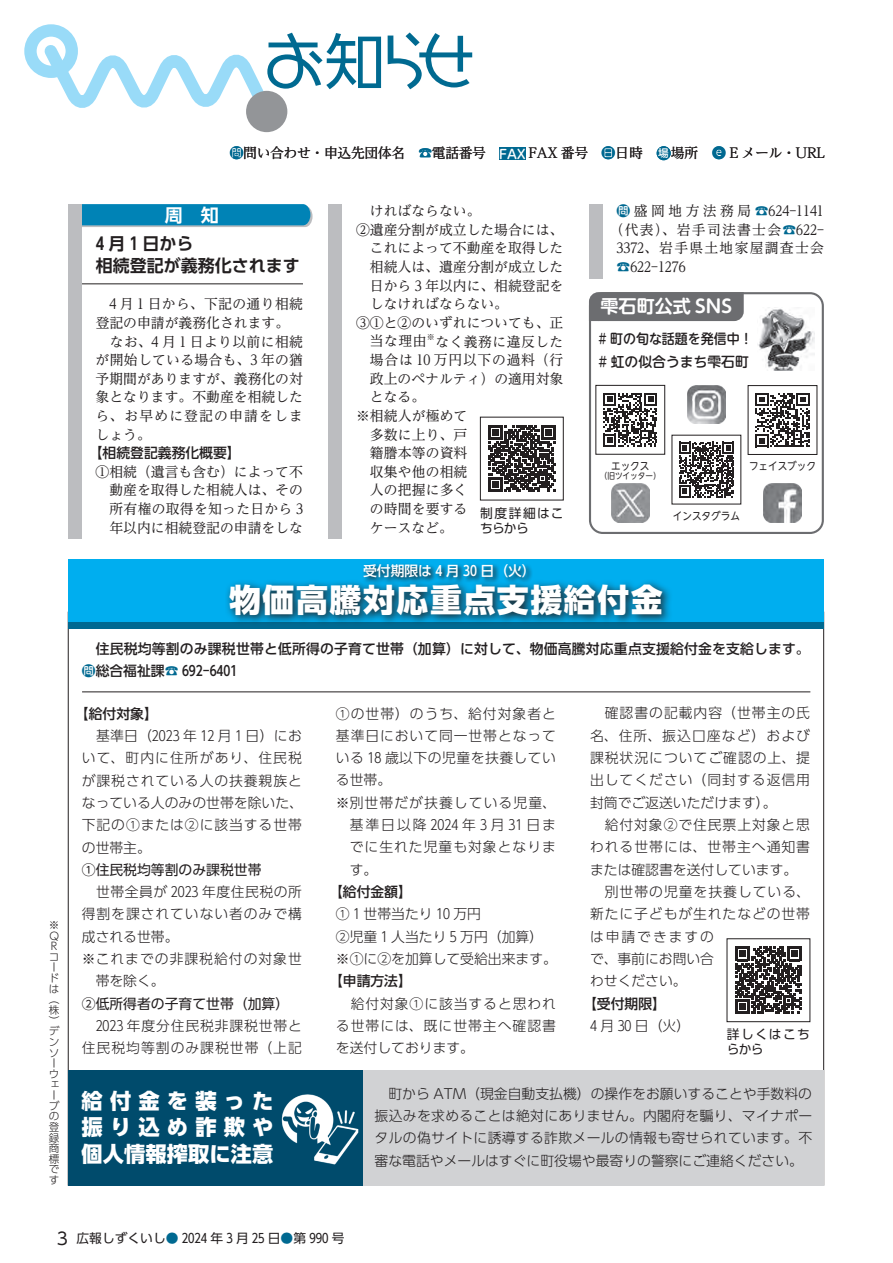
<style>
.page{position:relative;width:893px;height:1263px;background:#fff}
.page>*{position:absolute;margin:0;border:0;box-sizing:border-box;transform-origin:0 0}
.t1{font:800 31.95px "UD Shin Go Pr 6 N";letter-spacing:.05em;color:#fff}
.t2{font:800 21.3px/26.5px "UD Shin Go Pr 6 N";letter-spacing:.335em;color:#fff;text-align:justify}
.t3{font:700 18px "UD Shin M Go Pr 6 N De";color:#fff}
.t4{font:700 18px "UD Shin Go Pr 6 N De";color:#fff}
.t5{font:700 16.95px/21.3px "UD Shin Go Pr 6 N De";color:#231f20}
.t6{font:16.95px "UD Shin Go Pr 6 N";color:#231f20}
.t7{font:300 13.8px/22.4px "UD Shin Go Pr 6 N";letter-spacing:.065em;color:#231f20}
.t8{font:13.8px/18.6px "UD Reimin Pr 6 N";color:#231f20;text-align:justify}
.t9{font:13.8px/18.6px "UD Reimin Pr 6 N";letter-spacing:.02em;color:#231f20}
.t10{font:500 13.8px/22.4px "UD Shin Go Pr 6 N";letter-spacing:.015em;color:#231f20}
.t11{font:300 13.8px/22.4px "UD Shin Go Pr 6 N";color:#231f20}
.t12{font:13.8px "UD Reimin Pr 6 N";letter-spacing:-.025em;color:#231f20}
.t13{font:13.8px "UD Reimin Pr 6 N";letter-spacing:.09em;color:#231f20}
.t14{font:300 13.8px "UD Shin Go Pr 6 N";letter-spacing:.035em;color:#231f20}
.t15{font:13.8px "UD Shin Go Pr 6 N";color:#231f20}
.t16{font:13.8px "UD Reimin Pr 6 N";letter-spacing:.25em;color:#231f20}
.t17{font:300 13.8px "UD Shin Go Pr 6 N";letter-spacing:.14em;color:#231f20}
.t18{font:13.8px "UD Reimin Pr 6 N";letter-spacing:.055em;color:#231f20}
.t19{font:500 13.8px "UD Shin Go Pr 6 N";color:#fff}
.t20{font:500 13.8px "UD Shin M Go Pr 6 N";color:#231f20;scale:.94 1}
.t21{font:500 13.8px "UD Shin M Go Pr 6 N";color:#231f20}
.t22{font:13.8px "UD Reimin Pr 6 N";letter-spacing:.035em;color:#231f20}
.t23{font:12.75px "UD Shin Go Pr 6 N";color:#231f20}
.t24{font:12.75px/14.9px "UD Shin Go Pr 6 N";letter-spacing:.08em;color:#231f20}
.t25{font:12.75px/14.9px "UD Shin Go Pr 6 N";letter-spacing:.1em;color:#231f20}
.t26{font:300 10.65px/10.6px "UD Shin Go Pr 6 N";color:#231f20}
.t27{font:10.65px "UD Shin M Go Pr 6 N";color:#231f20;scale:.9 1}
.t28{font:500 10.65px "UD Shin M Go Pr 6 N";color:#fff}
.t29{font:8.55px "UD Shin M Go Pr 6 N";color:#231f20;scale:.9 1}
.t30{font:8.1px "UD Reimin Pr 6 N";color:#231f20}
.s1{font-family:"UD Shin M Go Pr 6 N";font-weight:500;color:#006991}
.s2{font-family:"UD Shin M Go Pr 6 N";font-weight:500;font-size:12.75px;color:#fff}
.s3{font-family:"UD Shin M Go Pr 6 N";color:#006991}
.s4{color:#006991}
</style>
<div class="page">
<svg style="left:388px;top:32px;width:84px;height:57px"></svg>
<svg style="left:34px;top:33px;width:347px;height:95px"></svg>
<div style="left:24px;top:24px;width:54px;height:54px;border:12px solid #99dbf8;border-radius:50%"></div>
<div style="left:246px;top:91px;width:41px;height:41px;background:#939598;border-radius:50%"></div>
<svg style="left:735px;top:947px;width:67px;height:66px"></svg>
<div style="left:727px;top:938px;width:83px;height:84px;border:1px solid #231f20"></div>
<svg style="left:488px;top:425px;width:67px;height:67px"></svg>
<div style="left:68px;top:560px;width:756px;height:64px;background:#00aeef"></div>
<div style="left:68px;top:622px;width:756px;height:6px;background:#006991"></div>
<hr style="left:82px;top:692px;width:728px;height:1px;background:#231f20">
<div style="left:363px;top:1070px;width:461px;height:115px;background:#d1d2d4"></div>
<div style="left:68px;top:1070px;width:295px;height:115px;background:#004b6c"></div>
<img style="left:281px;top:1094px;width:78px;height:71px">
<div style="left:499px;top:147px;width:26px;height:13px;background:#006991"></div>
<div style="left:657px;top:146px;width:14px;height:14px;background:#006991;border-radius:50%"></div>
<hr style="left:68px;top:284px;width:235px;height:1px;background:#231f20">
<svg style="left:82px;top:204px;width:231px;height:23px;background:#1289b7"></svg>
<div style="left:589px;top:292px;width:235px;height:242px;border:2px solid #6c6d70;border-radius:13px"></div>
<img style="left:757px;top:308px;width:57px;height:63px">
<img style="left:611px;top:484px;width:39px;height:38px">
<img style="left:763px;top:484px;width:39px;height:38px">
<svg style="left:603px;top:393px;width:54px;height:54px"></svg>
<div style="left:596px;top:385px;width:69px;height:69px;border:1px solid #231f20"></div>
<svg style="left:755px;top:393px;width:54px;height:54px"></svg>
<div style="left:748px;top:385px;width:69px;height:70px;border:1px solid #231f20"></div>
<div style="left:588px;top:292px;width:157px;height:30px;background:#6c6d70"></div>
<img style="left:687px;top:385px;width:39px;height:39px">
<svg style="left:679px;top:442px;width:55px;height:55px"></svg>
<svg style="left:227px;top:581px;width:443px;height:41px;background:#0f6b8e"></svg>
<div style="left:68px;top:204px;width:14px;height:335px;background:#bcbdc0"></div>
<div style="left:589px;top:204px;width:14px;height:75px;background:#bcbdc0"></div>
<div style="left:328px;top:204px;width:14px;height:335px;background:#bcbdc0"></div>
<svg style="left:362px;top:564px;width:171px;height:20px"></svg>
<p class="t26" style="left:49px;top:919px;width:11px">※</p>
<p class="t26" style="left:49px;top:930px;width:11px">Q<br>Rコードは</p>
<p class="t26" style="left:49px;top:994px;width:12px">（</p>
<p class="t26" style="left:49px;top:1004px;width:12px">株</p>
<p class="t26" style="left:49px;top:1015px;width:12px">）</p>
<p class="t26" style="left:49px;top:1025px;width:12px">デンソーウェーブの登録商標です</p>
<p class="t12" style="left:230px;top:142px;width:428px"><span class="s1">問</span>問い合わせ・申込先団体名　<span class="s1">☎</span>電話番号　<span class="s2">FAX</span> FAX 番号　<span class="s1">日</span>日時　</p>
<p class="t8" style="left:671px;top:143px;width:156px">場所　<span class="s1">e</span> E メール・URL</p>
<p class="t28" style="left:658px;top:144px;width:12px">場</p>
<h3 class="t4" style="left:165px;top:200px;width:56px">周　知</h3>
<p class="t5" style="left:96px;top:233px;width:206px">4 月 1 日から<br>相続登記が義務化されます</p>
<p class="t9" style="left:96px;top:294px;width:209px;text-indent:14px">４月１日から、下記の通り相続登記の申請が義務化されます。　なお、４月１日より以前に相続が開始している場合も、３年の猶予期間がありますが、義務化の対象となります。不動産を相続したら、お早めに登記の申請をしましょう。</p>
<p class="t10" style="left:89px;top:441px;width:154px">【相続登記義務化概要【</p>
<p class="t8" style="left:109px;top:462px;width:195px;text-indent:-14px">①相続（遺言も含む）によって不動産を取得した相続人は、その所有権の取得を知った日から３年以内に相続登記の申請をしな</p>
<p class="t8" style="left:370px;top:201px;width:112px">ければならない。</p>
<p class="t8" style="left:356px;top:220px;width:209px">②遺産分割が成立した場合には、</p>
<p class="t8" style="left:370px;top:238px;width:195px">これによって不動産を取得した</p>
<p class="t8" style="left:370px;top:257px;width:195px">相続人は、遺産分割が成立した</p>
<p class="t8" style="left:370px;top:276px;width:195px">日から３年以内に、相続登記を</p>
<p class="t8" style="left:370px;top:294px;width:140px">しなければならない。</p>
<p class="t8" style="left:356px;top:313px;width:209px">③①と②のいずれについても、正</p>
<p class="t22" style="left:435px;top:330px;width:130px">なく義務に違反した</p>
<p class="t30" style="left:427px;top:330px;width:10px">※</p>
<p class="t8" style="left:370px;top:331px;width:58px">当な理由</p>
<p class="t18" style="left:370px;top:349px;width:195px">場合は１０万円以下の過料（行</p>
<p class="t8" style="left:370px;top:369px;width:195px">政上のペナルティ）の適用対象</p>
<p class="t8" style="left:370px;top:387px;width:57px">となる。</p>
<p class="t8" style="left:356px;top:406px;width:113px">※相続人が極めて</p>
<p class="t8" style="left:370px;top:425px;width:99px">多数に上り、戸</p>
<p class="t8" style="left:370px;top:443px;width:99px">籍謄本等の資料</p>
<p class="t8" style="left:370px;top:462px;width:99px">収集や他の相続</p>
<p class="t8" style="left:370px;top:480px;width:99px">人の把握に多く</p>
<p class="t8" style="left:370px;top:499px;width:99px">の時間を要する</p>
<p class="t8" style="left:370px;top:518px;width:84px">ケースなど。</p>
<p class="t24" style="left:480px;top:505px;width:85px">制度詳細はこちらから</p>
<p class="t16" style="left:617px;top:200px;width:206px"><span class="s1">問</span>盛岡地方法務局<span class="s1">☎</span>624-11 41</p>
<p class="t13" style="left:610px;top:218px;width:216px">（代表）、岩手司法書士会<span class="s1">☎</span>622-</p>
<p class="t13" style="left:617px;top:237px;width:209px">3372、岩手県土地家屋調査士会</p>
<p class="t8" style="left:617px;top:257px;width:71px"><span class="s1">☎</span>622-1 276</p>
<h3 class="t3" style="left:601px;top:291px;width:133px">雫石町公式 SNS</h3>
<p class="t20" style="left:598px;top:327px;width:166px"># 町の旬な話題を発信中!</p>
<p class="t21" style="left:598px;top:350px;width:152px"># 虹の似合うまち雫石町</p>
<p class="t27" style="left:611px;top:457px;width:44px">エックス</p>
<p class="t29" style="left:600px;top:468px;width:70px">（旧ツイッター(</p>
<p class="t27" style="left:749px;top:457px;width:76px">フェイスブック</p>
<p class="t27" style="left:673px;top:507px;width:76px">インスタグラム</p>
<p class="t19" style="left:363px;top:559px;width:174px">受付期限は 4 月 30 日（火(</p>
<h1 class="t1" style="left:229px;top:573px;width:435px">物価高騰対応重点支援給付金</h1>
<p class="t10" style="left:82px;top:637px;width:729px">　住民税均等割のみ課税世帯と低所得の子育て世帯（加算）に対して、物価高騰対応重点支援給付金を支給します。<span class="s3">問</span>総合福祉課<span class="s4">☎</span> 692-6401</p>
<p class="t10" style="left:75px;top:702px;width:84px">【給付対象【</p>
<p class="t7" style="left:82px;top:724px;width:223px">　基準日（2023 年 12 月１<br>いて、町内に住所があり、住民税が課税されている人の扶養親族となっている人のみの世帯を除いた、下記の①または②に該当する世帯の世帯主。</p>
<p class="t15" style="left:82px;top:858px;width:181px">①住民税均等割のみ課税世帯</p>
<p class="t14" style="left:82px;top:881px;width:222px">　世帯全員が 2023 年度住民税の所</p>
<p class="t7" style="left:82px;top:902px;width:222px">得割を課されていない者のみで構</p>
<p class="t7" style="left:82px;top:925px;width:98px">成される世帯。</p>
<p class="t7" style="left:82px;top:947px;width:222px">※これまでの非課税給付の対象世</p>
<p class="t7" style="left:96px;top:969px;width:71px">帯を除く。</p>
<p class="t15" style="left:82px;top:992px;width:209px">②低所得者の子育て世帯（加算(</p>
<p class="t7" style="left:82px;top:1014px;width:222px">　2023 年度分住民税非課税世帯と住民税均等割のみ課税世帯（上記</p>
<p class="t7" style="left:246px;top:724px;width:58px">日）にお</p>
<h2 class="t2" style="left:82px;top:1087px;width:193px">給付金を装った振り込め詐欺や個人情報搾取に注意</h2>
<p class="t7" style="left:336px;top:702px;width:222px">①の世帯）のうち、給付対象者と</p>
<p class="t7" style="left:336px;top:724px;width:222px">基準日において同一世帯となって</p>
<p class="t14" style="left:336px;top:747px;width:222px">いる 18 歳以下の児童を扶養してい</p>
<p class="t7" style="left:336px;top:768px;width:57px">る世帯。</p>
<p class="t7" style="left:336px;top:791px;width:222px">※別世帯だが扶養している児童、</p>
<p class="t17" style="left:350px;top:814px;width:208px">基準日以降2024 年 3 月 31 日ま</p>
<p class="t7" style="left:350px;top:835px;width:208px">でに生れた児童も対象となりま</p>
<p class="t7" style="left:350px;top:858px;width:29px">す。</p>
<p class="t10" style="left:329px;top:880px;width:84px">【給付金額【</p>
<p class="t11" style="left:364px;top:902px;width:119px">世帯当たり 10 万円</p>
<p class="t7" style="left:336px;top:902px;width:22px">①１</p>
<p class="t11" style="left:391px;top:925px;width:154px">人当たり５万円（加算(</p>
<p class="t11" style="left:336px;top:925px;width:223px">②児童１<br>※①に②を加算して受給出来ます。</p>
<p class="t10" style="left:329px;top:969px;width:84px">【申請方法【</p>
<p class="t7" style="left:336px;top:992px;width:222px;text-align:justify">　給付対象①に該当すると思われる世帯には、既に世帯主へ確認書を送付しております。</p>
<p class="t7" style="left:590px;top:701px;width:222px">　確認書の記載内容（世帯主の氏名、住所、振込口座など）および課税状況についてご確認の上、提出してください（同封する返信用封筒でご返送いただけます。(<br>　給付対象②で住民票上対象と思われる世帯には、世帯主へ通知書または確認書を送付しています。　別世帯の児童を扶養している、新たに子どもが生れたなどの世帯は申請できますの<br>で、事前にお問い合<br>わせください。</p>
<p class="t10" style="left:583px;top:992px;width:84px">【受付期限【</p>
<p class="t7" style="left:590px;top:1014px;width:102px">４月 30 日（火(</p>
<p class="t25" style="left:727px;top:1027px;width:85px">詳しくはこちらから</p>
<p class="t7" style="left:375px;top:1082px;width:439px;text-align:justify">　町から ATM（現金自動支払機）の操作をお願いすることや手数料の振込みを求めることは絶対にありません。内閣府を騙り、マイナポータルの偽サイトに誘導する詐欺メールの情報も寄せられています。不審な電話やメールはすぐに町役場や最寄りの警察にご連絡ください。</p>
<p class="t6" style="left:57px;top:1225px;width:13px">3</p>
<p class="t23" style="left:77px;top:1228px;width:269px">広報しずくいし<span class="s4">●</span> 2024 年 3 月 25 日<span class="s4">●</span>第 990 号</p>
</div>
